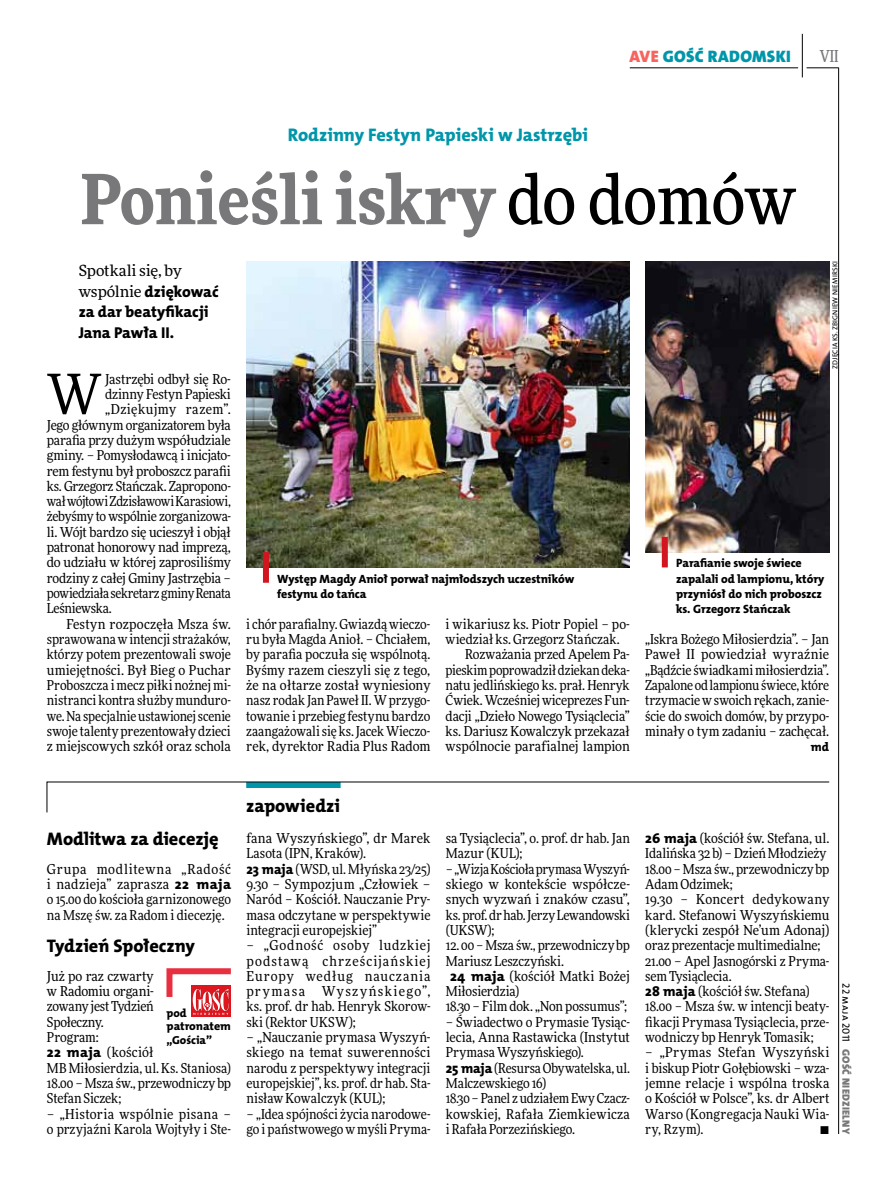
<style>
.page{position:relative;width:893px;height:1191px;background:#fff}
.page>*{position:absolute;margin:0;border:0;box-sizing:border-box;transform-origin:0 0}
.t1{font:900 69px "Freeday Narrow";color:#787779}
.t2{font:55.95px "Freeday Narrow News";color:#000}
.t3{font:18.3px "The Mix HP8 Ex Bld";letter-spacing:-.005em;color:#000}
.t4{font:18.3px "The Mix HP8 Ex Bld";letter-spacing:-.005em;color:#0096aa}
.t5{font:16.65px "The Mix HP9 Blk";letter-spacing:.02em;color:#0096aa}
.t6{font:500 16.5px "Freeday Narrow";color:#787779;scale:.9 1}
.t7{font:15.75px/20.4px "The Mix HP8 Ex Bld";letter-spacing:-.005em;color:#000}
.t8{font:15.45px "Freeday News";letter-spacing:-.005em;color:#000}
.t9{font:13.65px/15.3px "Freeday Narrow News";letter-spacing:-.005em;color:#000;text-align:justify}
.t10{font:13.65px "Freeday Narrow News";letter-spacing:-.025em;color:#000}
.t11{font:13.65px/15.3px "Freeday Narrow News";letter-spacing:.015em;color:#000}
.t12{font:13.65px "Freeday Narrow News";letter-spacing:-.03em;color:#000}
.t13{font:13.65px "Freeday Narrow News";letter-spacing:.03em;color:#000}
.t14{font:12.3px "The Mix HP8 Ex Bld";color:#000}
.t15{font:12px/15.3px "The Mix HP8 Ex Bld";letter-spacing:-.005em;color:#000}
.t16{font:11.7px/13.5px "The Mix HP8 Ex Bld";letter-spacing:-.005em;color:#000}
.t17{font:10.5px "The Mix HP9 Blk";letter-spacing:.025em;color:#787779}
.t18{font:10.5px "The Mix HP5 Plain";color:#000}
.t19{font:7.2px "The Mix HP5 Plain";letter-spacing:.015em;color:#000}
.s1{color:#f7635f}
.s2{font-weight:500;color:#000}
.s3{font-family:"Freeday News";font-size:15.45px}
.s4{font-family:"The Mix HP8 Ex Bld";font-size:13.95px}
</style>
<div class="page">
<hr style="left:806px;top:68px;width:33px;height:1px;background:#000">
<hr style="left:630px;top:68px;width:168px;height:1px;background:#000">
<hr style="left:838px;top:68px;width:1px;height:1066px;background:#000">
<hr style="left:802px;top:34px;width:1px;height:43px;background:#000">
<svg style="left:47px;top:781px;width:783px;height:32px"></svg>
<svg style="left:166px;top:968px;width:65px;height:48px"></svg>
<img style="left:246px;top:261px;width:384px;height:306px">
<img style="left:645px;top:261px;width:184px;height:291px">
<div style="left:263px;top:552px;width:6px;height:31px;background:#d3151f"></div>
<div style="left:662px;top:537px;width:6px;height:30px;background:#d3151f"></div>
<p class="t5" style="left:629px;top:46px;width:163px"><span class="s1">AVE</span> GOŚĆ RADOMSKI</p>
<p class="t6" style="left:820px;top:46px;width:22px">VII</p>
<h3 class="t4" style="left:288px;top:123px;width:302px">Rodzinny Festyn Papieski w Jastrzębi</h3>
<h1 class="t1" style="left:81px;top:154px;width:716px">Ponieśli iskry <span class="s2">do domów</span></h1>
<p class="t8" style="left:79px;top:261px;width:105px">Spotkali się, by</p>
<p class="t7" style="left:79px;top:281px;width:142px"><span class="s3">wspólnie</span> dziękować za dar beatyfikacji<br>Jana Pawła II.</p>
<h2 class="t2" style="left:47px;top:360px;width:56px">W</h2>
<p class="t9" style="left:105px;top:371px;width:127px">Jastrzębi odbył się Ro-</p>
<p class="t9" style="left:105px;top:386px;width:127px">dzinny Festyn Papieski</p>
<p class="t13" style="left:105px;top:401px;width:127px">„Dziękujmy razem”.</p>
<p class="t10" style="left:47px;top:416px;width:186px">Jego głównym organizatorem była</p>
<p class="t9" style="left:47px;top:432px;width:186px">parafia przy dużym współudziale</p>
<p class="t9" style="left:47px;top:447px;width:186px">gminy. – Pomysłodawcą i inicjato-</p>
<p class="t9" style="left:47px;top:463px;width:186px">rem festynu był proboszcz parafii</p>
<p class="t10" style="left:47px;top:477px;width:186px">ks. Grzegorz Stańczak. Zapropono-</p>
<p class="t12" style="left:47px;top:493px;width:186px">wał wójtowi Zdzisławowi Karasiowi,</p>
<p class="t9" style="left:47px;top:509px;width:186px">żebyśmy to wspólnie zorganizowa-</p>
<p class="t9" style="left:47px;top:524px;width:186px">li. Wójt bardzo się ucieszył i objął</p>
<p class="t9" style="left:47px;top:539px;width:186px">patronat honorowy nad imprezą,</p>
<p class="t9" style="left:47px;top:555px;width:186px">do udziału w której zaprosiliśmy</p>
<p class="t9" style="left:47px;top:570px;width:186px">rodziny z całej Gminy Jastrzębia –</p>
<p class="t10" style="left:47px;top:585px;width:186px">powiedziała sekretarz gminy Renata</p>
<p class="t9" style="left:47px;top:600px;width:66px">Leśniewska.</p>
<p class="t9" style="left:66px;top:616px;width:166px">Festyn rozpoczęła Msza św.</p>
<p class="t9" style="left:47px;top:631px;width:186px">sprawowana w intencji strażaków,</p>
<p class="t9" style="left:47px;top:646px;width:186px">którzy potem prezentowali swoje</p>
<p class="t9" style="left:47px;top:662px;width:186px">umiejętności. Był Bieg o Puchar</p>
<p class="t9" style="left:47px;top:677px;width:186px">Proboszcza i mecz piłki nożnej mi-</p>
<p class="t9" style="left:47px;top:692px;width:186px">nistranci kontra służby munduro-</p>
<p class="t9" style="left:47px;top:708px;width:186px">we. Na specjalnie ustawionej scenie</p>
<p class="t9" style="left:47px;top:723px;width:186px">swoje talenty prezentowały dzieci</p>
<p class="t9" style="left:47px;top:738px;width:186px">z miejscowych szkół oraz schola</p>
<p class="t15" style="left:277px;top:571px;width:299px">Występ Magdy Anioł porwał najmłodszych uczestników festynu do tańca</p>
<p class="t9" style="left:246px;top:616px;width:186px">i chór parafialny. Gwiazdą wieczo&shy;ru była Magda Anioł. – Chciałem, by parafia poczuła się wspólnotą.<br>Byśmy razem cieszyli się z tego, że na ołtarze został wyniesiony nasz rodak Jan Paweł II. W przygo&shy;towanie i przebieg festynu bardzo zaangażowali się ks. Jacek Wieczo&shy;rek, dyrektor Radia Plus Radom</p>
<p class="t9" style="left:446px;top:616px;width:186px">i wikariusz ks. Piotr Popiel – po-</p>
<p class="t9" style="left:446px;top:631px;width:176px">wiedział ks. Grzegorz Stańczak.</p>
<p class="t9" style="left:465px;top:646px;width:166px">Rozważania przed Apelem Pa-</p>
<p class="t9" style="left:446px;top:662px;width:186px">pieskim poprowadził dziekan deka-</p>
<p class="t9" style="left:446px;top:677px;width:186px">natu jedlińskiego ks. prał. Henryk</p>
<p class="t9" style="left:446px;top:692px;width:186px">Ćwiek. Wcześniej wiceprezes Fun-</p>
<p class="t9" style="left:446px;top:708px;width:186px">dacji „Dzieło Nowego Tysiąclecia”</p>
<p class="t9" style="left:446px;top:723px;width:186px">ks. Dariusz Kowalczyk przekazał</p>
<p class="t9" style="left:446px;top:738px;width:186px">wspólnocie parafialnej lampion</p>
<p class="t19" style="left:830px;top:369px;width:109px;rotate:-90deg">Zdj ęcia Ks. Zbigniew N iemirski</p>
<p class="t15" style="left:676px;top:556px;width:150px">Parafianie swoje świece zapalali od lampionu, który przyniósł do nich proboszcz ks. Grzegorz Stańczak</p>
<p class="t9" style="left:645px;top:631px;width:186px">„Iskra Bożego Miłosierdzia”. – Jan Paweł II powiedział wyraźnie „Bądźcie świadkami miłosierdzia”.<br>Zapalone od lampionu świece, które trzymacie w swoich rękach, zanie&shy;ście do swoich domów, by przypo&shy;minały o tym zadaniu – zachęcał.</p>
<p class="t14" style="left:811px;top:739px;width:20px">md</p>
<h3 class="t3" style="left:47px;top:827px;width:173px">Modlitwa za diecezję</h3>
<p class="t9" style="left:47px;top:861px;width:186px">Grupa modlitewna „Radość i nadzieja” zaprasza <span class="s4">22 maja </span>o 15.00 do kościoła garnizonowego na Mszę św. za Radom i diecezję.</p>
<h3 class="t3" style="left:47px;top:934px;width:149px">Tydzień Społeczny</h3>
<p class="t9" style="left:47px;top:968px;width:186px;text-align:left">Już po raz czwarty<br>w Radomiu organi-<br>zowany jest Tydzień<br>Społeczny.<br>Program:<br><span class="s4">22 maja</span> (kościół<br>MB Miłosierdzia, ul. Ks. Staniosa)<br>18.00 – Msza św., przewodniczy bp<br>Stefan Siczek;</p>
<p class="t11" style="left:47px;top:1106px;width:186px">– „Historia wspólnie pisana – o przyjaźni Karola Wojtyły i Ste-</p>
<p class="t16" style="left:167px;top:1006px;width:66px">pod patronatem „Gościa”</p>
<h3 class="t3" style="left:246px;top:794px;width:95px">zapowiedzi</h3>
<p class="t9" style="left:246px;top:830px;width:186px;text-align:left">fana Wyszyńskiego”, dr Marek<br>Lasota (IPN, Kraków).<br><span class="s4">23 maja</span> (WSD, ul. Młyńska 23/25)<br>9.30 – Sympozjum „Człowiek –<br>Naród – Kościół. Nauczanie Pry&shy;masa odczytane w perspektywie integracji europejskiej”</p>
<p class="t9" style="left:246px;top:937px;width:186px">– „Godność osoby ludzkiej podstawą chrześcijańskiej Europy według nauczania prymasa Wyszyńskiego”, ks. prof. dr hab. Henryk Skorow&shy;ski (Rektor UKSW);</p>
<p class="t9" style="left:246px;top:1029px;width:186px">– „Nauczanie prymasa Wyszyń&shy;skiego na temat suwerenności narodu z perspektywy integracji europejskiej”, ks. prof. dr hab. Sta&shy;nisław Kowalczyk (KUL);</p>
<p class="t9" style="left:246px;top:1106px;width:186px">– „Idea spójności życia narodowe&shy;go i państwowego w myśli Pryma-</p>
<p class="t9" style="left:446px;top:830px;width:186px">sa Tysiąclecia”, o. prof. dr hab. Jan<br>Mazur (KUL);</p>
<p class="t9" style="left:446px;top:861px;width:186px">– „Wizja Kościoła prymasa Wyszyń&shy;skiego w kontekście współcze&shy;snych wyzwań i znaków czasu”, ks. prof. dr hab. Jerzy Lewandowski (UKSW);</p>
<p class="t9" style="left:446px;top:937px;width:186px">12. 00 – Msza św., przewodniczy bp</p>
<p class="t9" style="left:446px;top:953px;width:120px">Mariusz Leszczyński.</p>
<p class="t9" style="left:450px;top:968px;width:181px"><span class="s4">24 maja</span> (kościół Matki Bożej</p>
<p class="t9" style="left:446px;top:983px;width:75px">Miłosierdzia)</p>
<p class="t9" style="left:446px;top:998px;width:183px">18.30 – Film dok. „Non possumus”;</p>
<p class="t9" style="left:446px;top:1014px;width:186px;text-align:left">– Świadectwo o Prymasie Tysiąc&shy;lecia, Anna Rastawicka (Instytut<br>Prymasa Wyszyńskiego).<br><span class="s4">25 maja</span> (Resursa Obywatelska, ul.<br>Malczewskiego 16)<br>18.30 – Panel z udziałem Ewy Czacz&shy;kowskiej, Rafała Ziemkiewicza i Rafała Porzezińskiego.</p>
<p class="t9" style="left:645px;top:830px;width:186px;text-align:left"><span class="s4">26 maja</span> (kościół św. Stefana, ul.<br>Idalińska 32 b) – Dzień Młodzieży<br>18.00 – Msza św., przewodniczy bp<br>Adam Odzimek;<br>19.30 – Koncert dedykowany kard. Stefanowi Wyszyńskiemu (klerycki zespół Ne’um Adonaj) oraz prezentacje multimedialne;<br>21.00 – Apel Jasnogórski z Pryma&shy;sem Tysiąclecia.<br><span class="s4">28 maja</span> (kościół św. Stefana)<br>18.00 – Msza św. w intencji beaty&shy;fikacji Prymasa Tysiąclecia, prze&shy;wodniczy bp Henryk Tomasik;</p>
<p class="t9" style="left:645px;top:1044px;width:186px">– „Prymas Stefan Wyszyński i biskup Piotr Gołębiowski – wza&shy;jemne relacje i wspólna troska o Kościół w Polsce”, ks. dr Albert Warso (Kongregacja Nauki Wia&shy;ry, Rzym).</p>
<p class="t9" style="left:820px;top:1121px;width:11px">•</p>
<p class="t18" style="left:853px;top:983px;width:61px;rotate:90deg">22 maja 2011</p>
<p class="t17" style="left:853px;top:1049px;width:86px;rotate:90deg">GOŚĆ NIEDZIELNY</p>
</div>
